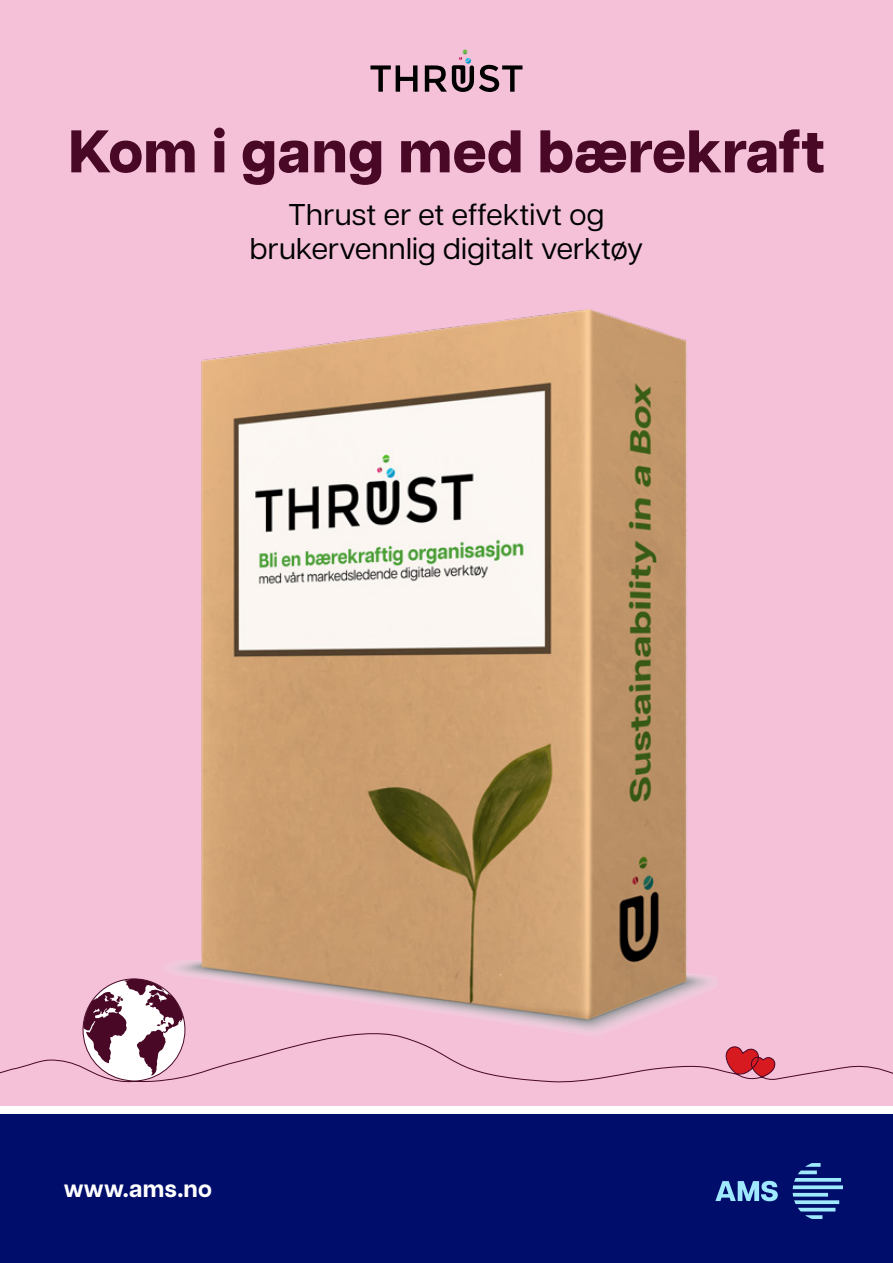
<style>
.page{position:relative;width:893px;height:1263px;background:#fff}
.page>*{position:absolute;margin:0;border:0;box-sizing:border-box;transform-origin:0 0}
.t1{font:800 60px "Articulat CF";color:#490826}
.t2{font:30px/34.5px "Articulat CF";letter-spacing:.01em;color:#000;text-align:center}
.t3{font:700 24px "Articulat CF";letter-spacing:.01em;color:#fff}
</style>
<div class="page">
<div style="left:0;top:0;width:893px;height:1106px;background:#f4c1d9"></div>
<img style="left:177px;top:309px;width:529px;height:669px">
<div style="left:0;top:1114px;width:893px;height:149px;background:#010d6b"></div>
<svg style="left:715px;top:1181px;width:63px;height:20px"></svg>
<svg style="left:793px;top:1163px;width:50px;height:56px"></svg>
<svg style="left:370px;top:65px;width:47px;height:27px"></svg>
<svg style="left:425px;top:50px;width:97px;height:42px"></svg>
<svg style="left:0;top:978px;width:893px;height:105px"></svg>
<h1 class="t1" style="left:68px;top:107px;width:758px">Kom i gang med bærekraft</h1>
<p class="t2" style="left:250px;top:195px;width:395px">Thrust er et effektivt og brukervennlig digitalt verktøy</p>
<p class="t3" style="left:64px;top:1171px;width:150px">www.ams.no</p>
</div>
